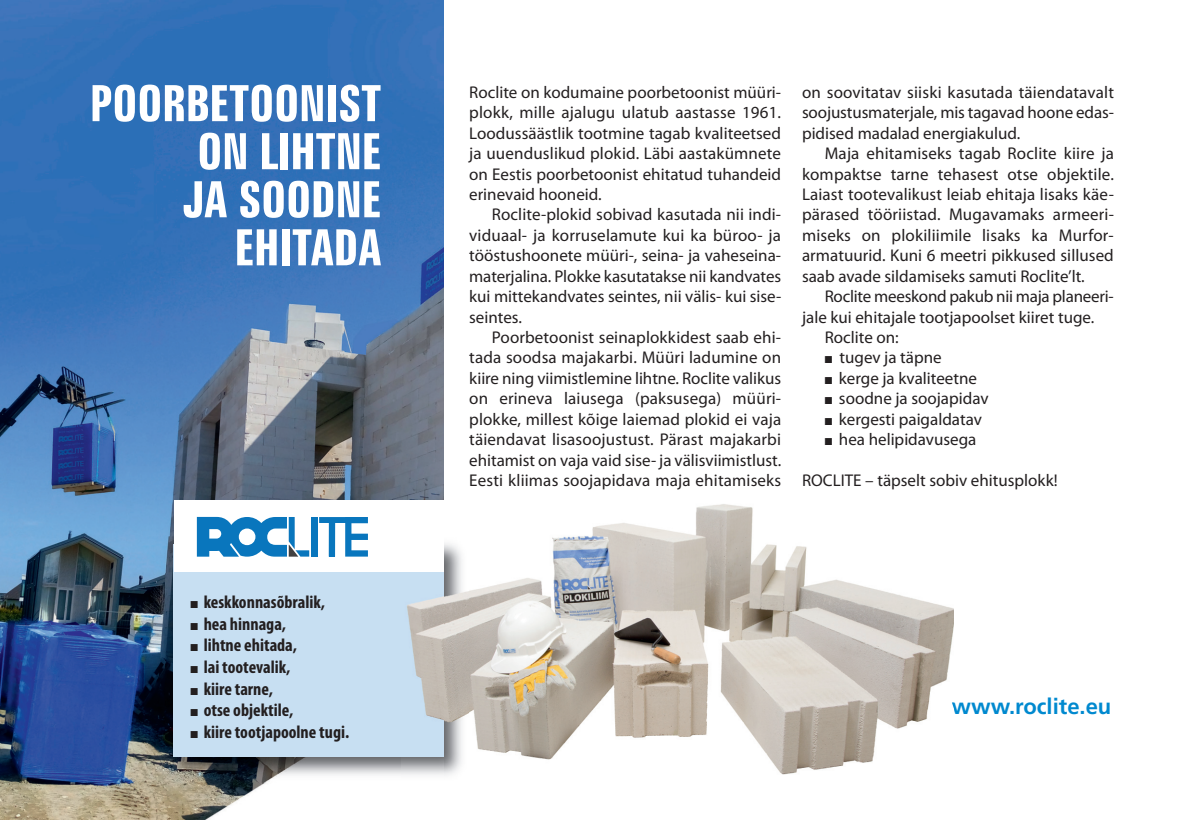
<style>
.page{position:relative;width:1191px;height:823px;background:#fff}
.page>*{position:absolute;margin:0;border:0;box-sizing:border-box;transform-origin:0 0}
.t1{font:700 extra-condensed 50px/48px "Zurich BT";color:#fff;text-align:right}
.t2{font:700 22px "Frutiger";color:#0089cf}
.t3{font:700 condensed 18px "Myriad Pro";color:#231f20}
.t4{font:17px/20.4px "Myriad Pro";color:#231f20;text-align:justify}
</style>
<div class="page">
<img style="left:0;top:0;width:443px;height:819px">
<img style="left:165px;top:536px;width:304px;height:246px">
<div style="left:173px;top:544px;width:270px;height:212px;background:#c7dff2"></div>
<img style="left:469px;top:504px;width:484px;height:271px">
<img style="left:401px;top:571px;width:42px;height:207px">
<div style="left:174px;top:500px;width:270px;height:71px;background:#fff"></div>
<svg style="left:197px;top:516px;width:112px;height:40px"></svg>
<div style="left:311px;top:516px;width:6px;height:40px;background:#0976bd"></div>
<svg style="left:319px;top:517px;width:49px;height:39px"></svg>
<h1 class="t1" style="left:90px;top:80px;width:293px">POORBETOONIST<br>ON LIHTNE<br>JA SOODNE<br>EHITADA</h1>
<p class="t3" style="left:190px;top:591px;width:136px">■ keskkonnasõbralik,</p>
<p class="t3" style="left:190px;top:613px;width:97px">■ hea hinnaga,</p>
<p class="t3" style="left:190px;top:635px;width:108px">■ lihtne ehitada,</p>
<p class="t3" style="left:190px;top:656px;width:101px">■ lai tootevalik,</p>
<p class="t3" style="left:190px;top:678px;width:84px">■ kiire tarne,</p>
<p class="t3" style="left:190px;top:699px;width:104px">■ otse objektile,</p>
<p class="t3" style="left:190px;top:721px;width:160px">■ kiire tootjapoolne tugi.</p>
<p class="t4" style="left:469px;top:82px;width:313px">Roclite on kodumaine poorbetoonist müüri&shy;plokk, mille ajalugu ulatub aastasse 1961.<br>Loodussäästlik tootmine tagab kvaliteetsed ja uuenduslikud plokid. Läbi aastakümnete on Eestis poorbetoonist ehitatud tuhandeid erinevaid hooneid.</p>
<p class="t4" style="left:469px;top:204px;width:314px;text-indent:23px">Roclite-plokid sobivad kasutada nii indi&shy;viduaal- ja korruselamute kui ka büroo- ja tööstushoonete müüri-, seina- ja vaheseina&shy;materjalina. Plokke kasutatakse nii kandvates kui mittekandvates seintes, nii välis- kui sise&shy;seintes.</p>
<p class="t4" style="left:469px;top:326px;width:313px;text-indent:23px">Poorbetoonist seinaplokkidest saab ehi&shy;tada soodsa majakarbi. Müüri ladumine on kiire ning viimistlemine lihtne. Roclite valikus on erineva laiusega (paksusega) müüri&shy;plokke, millest kõige laiemad plokid ei vaja täiendavat lisasoojustust. Pärast majakarbi ehitamist on vaja vaid sise- ja välisviimistlust.<br>Eesti kliimas soojapidava maja ehitamiseks</p>
<p class="t4" style="left:802px;top:82px;width:313px">on soovitatav siiski kasutada täiendatavalt soojustusmaterjale, mis tagavad hoone edas&shy;pidised madalad energiakulud.</p>
<p class="t4" style="left:802px;top:143px;width:313px;text-indent:23px">Maja ehitamiseks tagab Roclite kiire ja kompaktse tarne tehasest otse objektile.<br>Laiast tootevalikust leiab ehitaja lisaks käe&shy;pärased tööriistad. Mugavamaks armeeri&shy;miseks on plokiliimile lisaks ka Murfor&shy;armatuurid. Kuni 6 meetri pikkused sillused saab avade sildamiseks samuti Roclite’lt.</p>
<p class="t4" style="left:824px;top:286px;width:291px">Roclite meeskond pakub nii maja planeeri-</p>
<p class="t4" style="left:802px;top:306px;width:294px">jale kui ehitajale tootjapoolset kiiret tuge.</p>
<p class="t4" style="left:824px;top:326px;width:76px">Roclite on:</p>
<p class="t4" style="left:824px;top:347px;width:118px">■ tugev ja täpne</p>
<p class="t4" style="left:824px;top:367px;width:154px">■ kerge ja kvaliteetne</p>
<p class="t4" style="left:824px;top:388px;width:165px">■ soodne ja soojapidav</p>
<p class="t4" style="left:824px;top:408px;width:159px">■ kergesti paigaldatav</p>
<p class="t4" style="left:824px;top:428px;width:153px">■ hea helipidavusega</p>
<p class="t4" style="left:802px;top:469px;width:257px">ROCLITE – täpselt sobiv ehitusplokk!</p>
<p class="t2" style="left:951px;top:692px;width:161px">www.roclite.eu</p>
</div>
